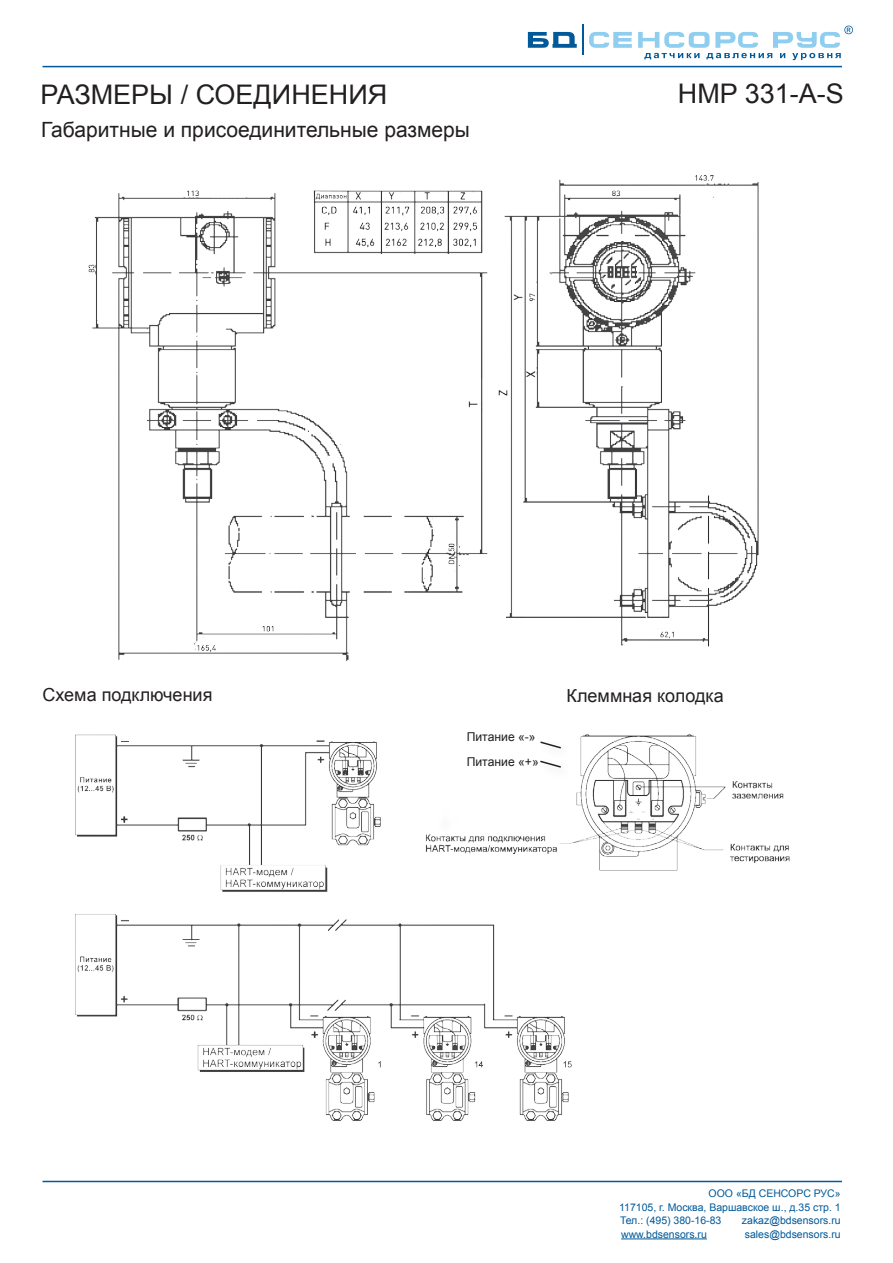
<style>
.page{position:relative;width:893px;height:1263px;background:#fff}
.page>*{position:absolute;margin:0;border:0;box-sizing:border-box;transform-origin:0 0}
.t1{font:27px "Arial";color:#231f20}
.t2{font:21px "Arial";color:#231f20}
.t3{font:18px "Arial";color:#231f20}
.t4{font:12.15px "Arial";color:#231f20}
.t5{font:10.5px/13.5px "Arial";color:#005999;text-align:justify}
</style>
<div class="page">
<hr style="left:43px;top:66px;width:799px;height:1px;background:#005999">
<hr style="left:43px;top:1181px;width:799px;height:1px;background:#005999">
<hr style="left:621px;top:1238px;width:86px;height:1px;background:#005999">
<svg style="left:589px;top:32px;width:43px;height:16px"></svg>
<hr style="left:582px;top:25px;width:1px;height:30px;background:#005999">
<svg style="left:528px;top:32px;width:49px;height:16px"></svg>
<svg style="left:638px;top:26px;width:215px;height:34px"></svg>
<img style="left:88px;top:175px;width:671px;height:486px">
<img style="left:75px;top:734px;width:715px;height:387px">
<div style="left:436px;top:809px;width:19px;height:29px;background:#231f20;opacity:.2"></div>
<div style="left:447px;top:809px;width:19px;height:19px;background:#fff"></div>
<div style="left:537px;top:737px;width:36px;height:24px;background:#fefefe"></div>
<svg style="left:540px;top:741px;width:21px;height:8px"></svg>
<div style="left:536px;top:756px;width:37px;height:24px;background:#fff"></div>
<svg style="left:540px;top:760px;width:21px;height:8px"></svg>
<div style="left:437px;top:801px;width:19px;height:20px;background:#fff"></div>
<svg style="left:440px;top:821px;width:3px;height:4px"></svg>
<p class="t1" style="left:41px;top:77px;width:348px">РАЗМЕРЫ / СОЕДИНЕНИЯ</p>
<p class="t1" style="left:678px;top:76px;width:168px">HMP 331-A-S</p>
<p class="t2" style="left:41px;top:115px;width:431px">Габаритные и присоединительные размеры</p>
<p class="t3" style="left:43px;top:683px;width:171px">Схема подключения</p>
<p class="t3" style="left:567px;top:684px;width:159px">Клеммная колодка</p>
<p class="t4" style="left:467px;top:728px;width:71px">Питание «-»</p>
<p class="t4" style="left:467px;top:754px;width:74px">Питание «+»</p>
<p class="t5" style="left:619px;top:1187px;width:223px;text-indent:89px">ООО «БД СЕНСОРС РУС» 117105, г. Москва, Варшавское ш., д.35 стр. 1<br>Тел.: (495) 380-16-83</p>
<p class="t5" style="left:742px;top:1214px;width:100px">zakaz@bdsensors.ru</p>
<p class="t5" style="left:621px;top:1227px;width:87px">www.bdsensors.ru</p>
<p class="t5" style="left:745px;top:1227px;width:97px">sales@bdsensors.ru</p>
</div>
